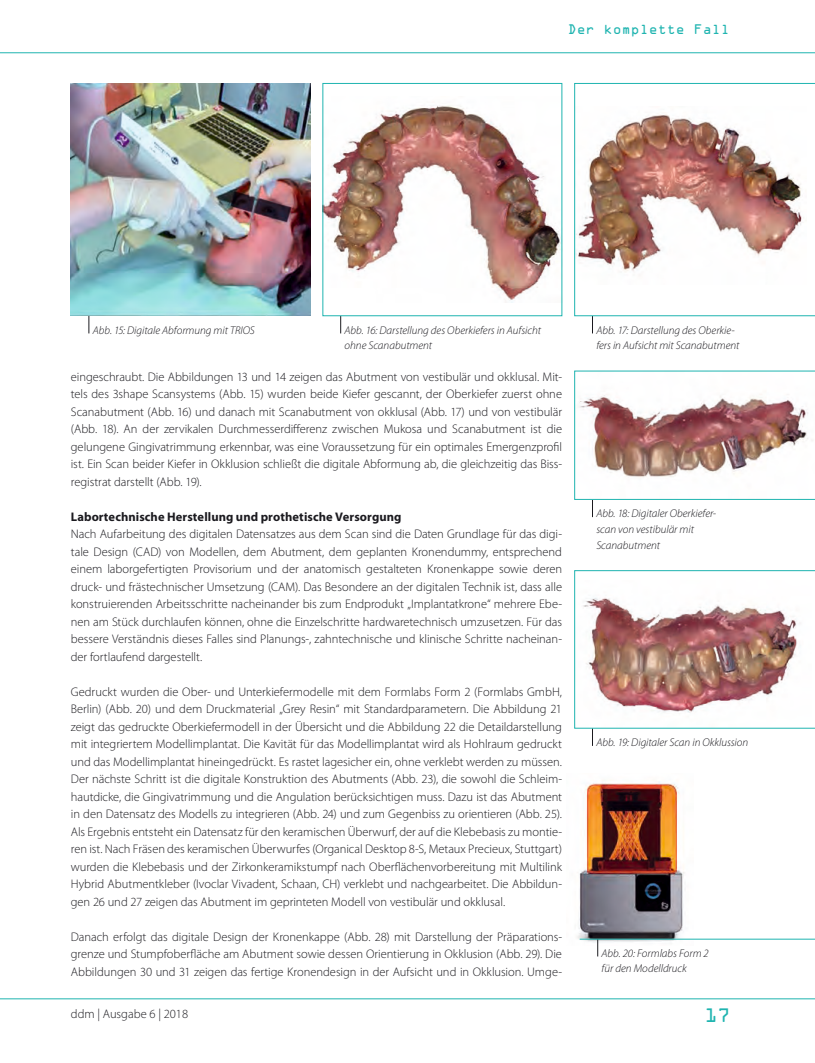
<style>
.page{position:relative;width:815px;height:1063px;background:#fff}
.page>*{position:absolute;margin:0;border:0;box-sizing:border-box;transform-origin:0 0}
.t1{font:17.5px "OCRA Std";color:#1fb4b0}
.t2{font:300 12.5px/17.5px "Myriad Pro";letter-spacing:-.005em;color:#1b1a1f;text-align:justify}
.t3{font:700 12.5px "Myriad Pro";letter-spacing:.005em;color:#1b1a1f}
.t4{font:12.5px "OCRA Std";color:#1fb4b0}
.t5{font:italic 300 11.25px/15.6px "Myriad Pro";color:#1b1a1f}
</style>
<div class="page">
<img style="left:577px;top:780px;width:117px;height:165px">
<hr style="left:0;top:52px;width:815px;height:1px;background:#1fb4b0">
<hr style="left:0;top:998px;width:815px;height:1px;background:#1fb4b0">
<svg style="left:89px;top:316px;width:1px;height:17px"></svg>
<img style="left:71px;top:83px;width:239px;height:233px">
<svg style="left:592px;top:316px;width:1px;height:17px"></svg>
<svg style="left:340px;top:316px;width:1px;height:17px"></svg>
<img style="left:574px;top:83px;width:241px;height:233px">
<img style="left:325px;top:105px;width:235px;height:198px">
<div style="left:323px;top:83px;width:239px;height:233px;border:1px solid #1fb4b0"></div>
<svg style="left:592px;top:728px;width:1px;height:18px"></svg>
<img style="left:574px;top:570px;width:241px;height:158px">
<img style="left:574px;top:371px;width:241px;height:146px">
<svg style="left:597px;top:940px;width:1px;height:16px"></svg>
<hr style="left:580px;top:939px;width:235px;height:1px;background:#1fb4b0">
<p class="t4" style="left:568px;top:23px;width:164px">Der komplette Fall</p>
<p class="t5" style="left:93px;top:322px;width:164px">Abb. 15: Digitale Abformung mit TRIOS</p>
<p class="t5" style="left:596px;top:322px;width:145px">Abb. 17: Darstellung des Oberkie&shy;fers in Aufsicht mit Scanabutment</p>
<p class="t5" style="left:345px;top:322px;width:198px">Abb. 16: Darstellung des Oberkiefers in Aufsicht ohne Scanabutment</p>
<p class="t2" style="left:71px;top:368px;width:493px">eingeschraubt. Die Abbildungen 13 und 14 zeigen das Abutment von vestibulär und okklusal. Mit&shy;tels des 3shape Scansystems (Abb. 15) wurden beide Kiefer gescannt, der Oberkiefer zuerst ohne Scanabutment (Abb. 16) und danach mit Scanabutment von okklusal (Abb. 17) und von vestibulär (Abb. 18). An der zervikalen Durchmesserdifferenz zwischen Mukosa und Scanabutment ist die gelungene Gingivatrimmung erkennbar, was eine Voraussetzung für ein optimales Emergenzprofil ist. Ein Scan beider Kiefer in Okklusion schließt die digitale Abformung ab, die gleichzeitig das Biss&shy;registrat darstellt (Abb. 19).</p>
<p class="t3" style="left:71px;top:508px;width:332px">Labortechnische Herstellung und prothetische Versorgung</p>
<p class="t2" style="left:71px;top:525px;width:493px">Nach Aufarbeitung des digitalen Datensatzes aus dem Scan sind die Daten Grundlage für das digi&shy;tale Design (CAD) von Modellen, dem Abutment, dem geplanten Kronendummy, entsprechend einem laborgefertigten Provisorium und der anatomisch gestalteten Kronenkappe sowie deren druck- und frästechnischer Umsetzung (CAM). Das Besondere an der digitalen Technik ist, dass alle konstruierenden Arbeitsschritte nacheinander bis zum Endprodukt „Implantatkrone“ mehrere Ebe&shy;nen am Stück durchlaufen können, ohne die Einzelschritte hardwaretechnisch umzusetzen. Für das bessere Verständnis dieses Falles sind Planungs-, zahntechnische und klinische Schritte nacheinan&shy;der fortlaufend dargestellt.</p>
<p class="t2" style="left:71px;top:683px;width:493px">Gedruckt wurden die Ober- und Unterkiefermodelle mit dem Formlabs Form 2 (Formlabs GmbH, Berlin) (Abb. 20) und dem Druckmaterial „Grey Resin“ mit Standardparametern. Die Abbildung 21 zeigt das gedruckte Oberkiefermodell in der Übersicht und die Abbildung 22 die Detaildarstellung mit integriertem Modellimplantat. Die Kavität für das Modellimplantat wird als Hohlraum gedruckt und das Modellimplantat hineingedrückt. Es rastet lagesicher ein, ohne verklebt werden zu müssen.<br>Der nächste Schritt ist die digitale Konstruktion des Abutments (Abb. 23), die sowohl die Schleim&shy;hautdicke, die Gingivatrimmung und die Angulation berücksichtigen muss. Dazu ist das Abutment in den Datensatz des Modells zu integrieren (Abb. 24) und zum Gegenbiss zu orientieren (Abb. 25).<br>Als Ergebnis entsteht ein Datensatz für den keramischen Überwurf, der auf die Klebebasis zu montie&shy;ren ist. Nach Fräsen des keramischen Überwurfes (Organical Desktop 8-S, Metaux Precieux, Stuttgart) wurden die Klebebasis und der Zirkonkeramikstumpf nach Oberflächenvorbereitung mit Multilink Hybrid Abutmentkleber (Ivoclar Vivadent, Schaan, CH) verklebt und nachgearbeitet. Die Abbildun&shy;gen 26 und 27 zeigen das Abutment im geprinteten Modell von vestibulär und okklusal.</p>
<p class="t2" style="left:71px;top:928px;width:493px">Danach erfolgt das digitale Design der Kronenkappe (Abb. 28) mit Darstellung der Präparations&shy;grenze und Stumpfoberfläche am Abutment sowie dessen Orientierung in Okklusion (Abb. 29). Die Abbildungen 30 und 31 zeigen das fertige Kronendesign in der Aufsicht und in Okklusion. Umge-</p>
<p class="t5" style="left:596px;top:506px;width:121px">Abb. 18: Digitaler Oberkiefer&shy;scan von vestibulär mit<br>Scanabutment</p>
<p class="t5" style="left:596px;top:735px;width:153px">Abb. 19: Digitaler Scan in Okklussion</p>
<p class="t5" style="left:602px;top:945px;width:109px">Abb. 20: Formlabs Form 2 für den Modelldruck</p>
<p class="t2" style="left:71px;top:1005px;width:119px">ddm | Ausgabe 6 | 2018</p>
<h1 class="t1" style="left:705px;top:1008px;width:27px">17</h1>
</div>
